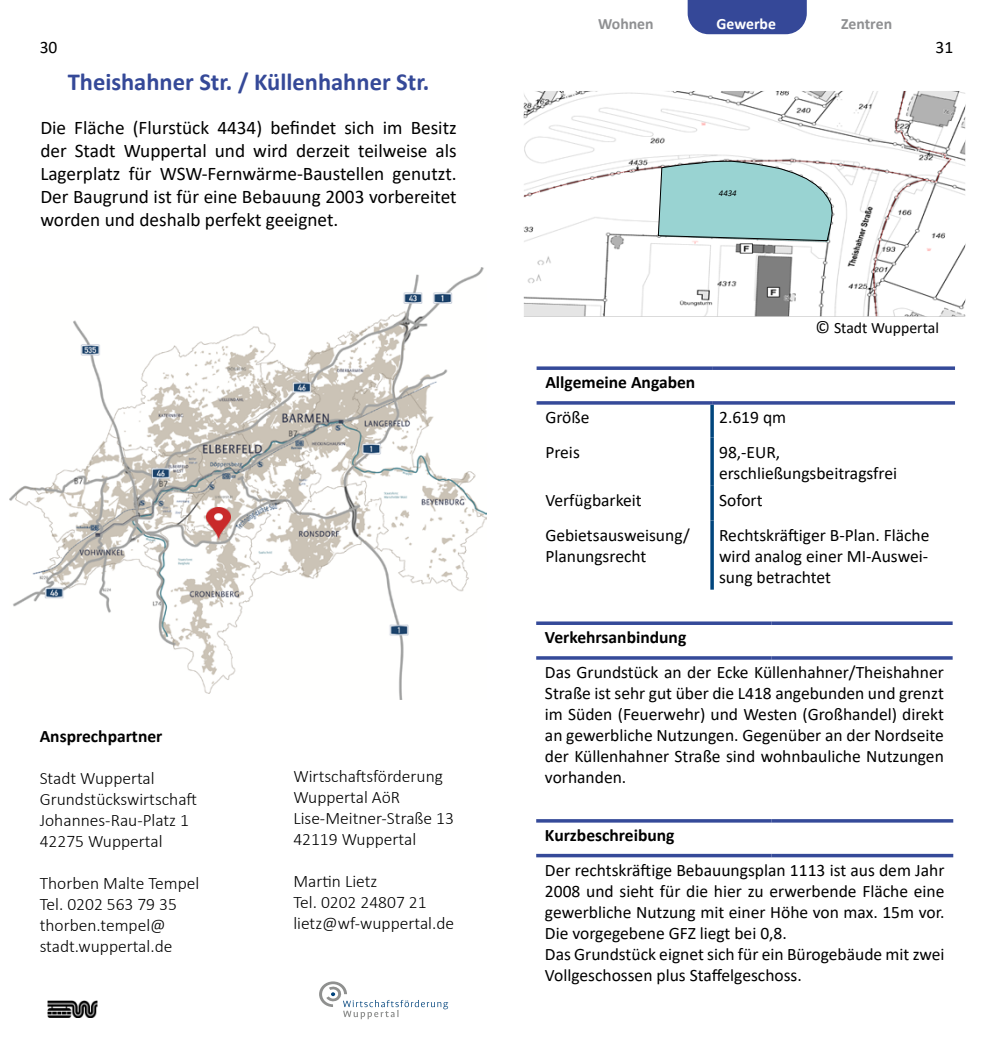
<style>
.page{position:relative;width:993px;height:1042px;background:#fff}
.page>*{position:absolute;margin:0;border:0;box-sizing:border-box;transform-origin:0 0}
.t1{font:700 24.5px "Calibri";color:#354998}
.t2{font:19.25px/23.1px "Calibri";color:#000;text-align:justify}
.t3{font:17.5px/21px "Calibri";color:#000}
.t4{font:300 17.5px/21px "Calibri";color:#000}
.t5{font:700 17.5px "Calibri";color:#000}
.t6{font:15.75px "Calibri";color:#000}
.t7{font:700 15.75px "Calibri";color:#8f9092}
.t8{font:700 15.75px "Calibri";color:#fff}
.t9{font:italic 8.75px "Calibri";color:#000}
.s1{font-size:17.5px}
</style>
<div class="page">
<img style="left:10px;top:268px;width:476px;height:431px">
<svg style="left:536px;top:621px;width:235px;height:4px"></svg>
<svg style="left:771px;top:621px;width:181px;height:4px"></svg>
<svg style="left:536px;top:656px;width:235px;height:4px"></svg>
<svg style="left:771px;top:656px;width:181px;height:4px"></svg>
<hr style="left:536px;top:819px;width:235px;height:3px;background:#354a99">
<hr style="left:771px;top:819px;width:181px;height:3px;background:#354a99">
<hr style="left:536px;top:854px;width:235px;height:3px;background:#354a99">
<hr style="left:771px;top:854px;width:181px;height:3px;background:#354a99">
<img style="left:206px;top:507px;width:24px;height:32px">
<hr style="left:710px;top:405px;width:3px;height:33px;background:#00457d">
<hr style="left:710px;top:438px;width:3px;height:48px;background:#00457d">
<hr style="left:710px;top:486px;width:3px;height:34px;background:#00457d">
<hr style="left:710px;top:520px;width:3px;height:70px;background:#00457d">
<svg style="left:536px;top:366px;width:175px;height:4px"></svg>
<svg style="left:711px;top:366px;width:243px;height:4px"></svg>
<svg style="left:536px;top:401px;width:175px;height:4px"></svg>
<svg style="left:711px;top:401px;width:243px;height:4px"></svg>
<div style="left:687px;top:0;width:119px;height:34px;background:#354898"></div>
<img style="left:523px;top:91px;width:441px;height:225px">
<svg style="left:657px;top:160px;width:175px;height:81px;background:#9fcfce"></svg>
<svg style="left:319px;top:981px;width:129px;height:38px"></svg>
<img style="left:47px;top:1000px;width:51px;height:17px">
<p class="t7" style="left:598px;top:13px;width:57px">Wohnen</p>
<p class="t8" style="left:716px;top:13px;width:61px">Gewerbe</p>
<p class="t7" style="left:841px;top:13px;width:52px">Zentren</p>
<p class="t3" style="left:40px;top:36px;width:19px">30</p>
<p class="t3" style="left:935px;top:36px;width:19px">31</p>
<h1 class="t1" style="left:68px;top:65px;width:363px">Theishahner Str. / Küllenhahner Str.</h1>
<p class="t2" style="left:40px;top:115px;width:418px">Die Fläche (Flurstück 4434) befindet sich im Besitz der Stadt Wuppertal und wird derzeit teilweise als Lagerplatz für WSW-Fernwärme-Baustellen genutzt.<br>Der Baugrund ist für eine Bebauung 2003 vorbereitet worden und deshalb perfekt geeignet.</p>
<p class="t5" style="left:40px;top:723px;width:124px">Ansprechpartner</p>
<p class="t4" style="left:40px;top:767px;width:159px">Stadt Wuppertal<br>Grundstückswirtschaft<br>Johannes-Rau-Platz 1<br>42275 Wuppertal</p>
<p class="t4" style="left:40px;top:872px;width:161px">Thorben Malte Tempel<br>Tel. 0202 563 79 35 thorben.tempel@ stadt.wuppertal.de</p>
<p class="t4" style="left:293px;top:765px;width:162px">Wirtschaftsförderung<br>Wuppertal AöR<br>Lise-Meitner-Straße 13<br>42119 Wuppertal</p>
<p class="t4" style="left:293px;top:870px;width:162px">Martin Lietz<br>Tel. 0202 24807 21 lietz@wf-wuppertal.de</p>
<p class="t9" style="left:718px;top:187px;width:19px">4434</p>
<p class="t6" style="left:815px;top:317px;width:125px"><span class="s1">©</span> Stadt Wuppertal</p>
<p class="t5" style="left:545px;top:370px;width:151px">Allgemeine Angaben</p>
<p class="t3" style="left:545px;top:406px;width:46px">Größe</p>
<p class="t3" style="left:718px;top:406px;width:69px">2.619 qm</p>
<p class="t3" style="left:545px;top:441px;width:36px">Preis</p>
<p class="t3" style="left:718px;top:441px;width:179px">98,-EUR, erschließungsbeitragsfrei</p>
<p class="t3" style="left:545px;top:489px;width:98px">Verfügbarkeit</p>
<p class="t3" style="left:718px;top:489px;width:45px">Sofort</p>
<p class="t3" style="left:545px;top:524px;width:146px">Gebietsausweisung/<br>Planungsrecht</p>
<p class="t3" style="left:718px;top:524px;width:212px;text-align:justify">Rechtskräftiger B-Plan. Fläche wird analog einer MI-Auswei&shy;sung betrachtet</p>
<p class="t5" style="left:544px;top:625px;width:143px">Verkehrsanbindung</p>
<p class="t3" style="left:544px;top:661px;width:400px;text-align:justify">Das Grundstück an der Ecke Küllenhahner/Theishahner Straße ist sehr gut über die L418 angebunden und grenzt im Süden (Feuerwehr) und Westen (Großhandel) direkt an gewerbliche Nutzungen. Gegenüber an der Nordseite der Küllenhahner Straße sind wohnbauliche Nutzungen vorhanden.</p>
<p class="t5" style="left:544px;top:823px;width:131px">Kurzbeschreibung</p>
<p class="t3" style="left:544px;top:859px;width:401px">Der rechtskräftige Bebauungsplan 1113 ist aus dem Jahr 2008 und sieht für die hier zu erwerbende Fläche eine gewerbliche Nutzung mit einer Höhe von max. 15m vor.<br>Die vorgegebene GFZ liegt bei 0,8.<br>Das Grundstück eignet sich für ein Bürogebäude mit zwei Vollgeschossen plus Staffelgeschoss.</p>
</div>
